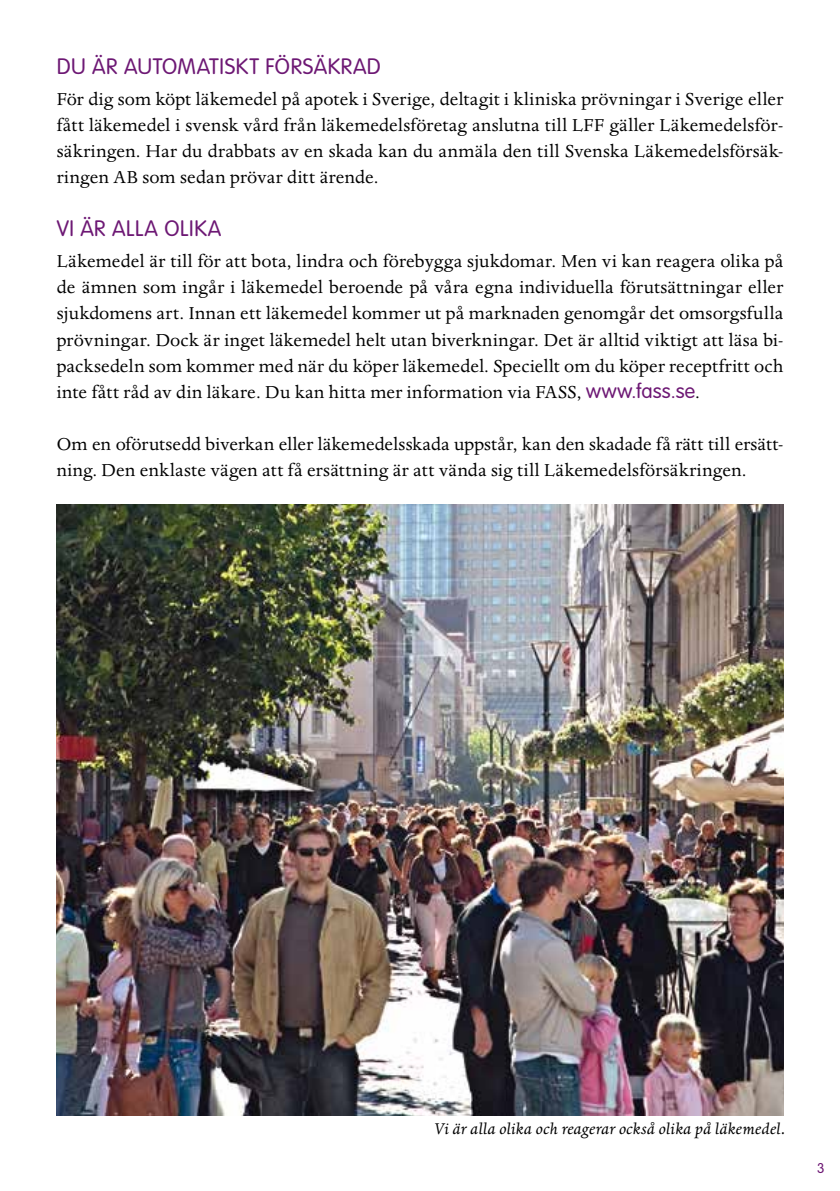
<style>
.page{position:relative;width:840px;height:1191px;background:#fff}
.page>*{position:absolute;margin:0;border:0;box-sizing:border-box;transform-origin:0 0}
.t1{font:300 22px "VAG Rounded Std";letter-spacing:.025em;color:#6d1874}
.t2{font:20px/26px "Dante MT Std";letter-spacing:.01em;color:#000;text-align:justify}
.t3{font:italic 18px "Dante MT Std";letter-spacing:.01em;color:#000}
.t4{font:300 14px "VAG Rounded Std";color:#6d1874}
.s1{font-family:"VAG Rounded Std";font-weight:300;color:#6d1874}
</style>
<div class="page">
<img style="left:57px;top:505px;width:725px;height:610px">
<p class="t1" style="left:57px;top:53px;width:325px">DU ÄR AUTOMATISKT FÖRSÄKRAD</p>
<p class="t2" style="left:57px;top:86px;width:727px">För dig som köpt läkemedel på apotek i Sverige, deltagit i kliniska prövningar i Sverige eller fått läkemedel i svensk vård från läkemedelsföretag anslutna till LFF gäller Läkemedelsför&shy;säkringen. Har du drabbats av en skada kan du anmäla den till Svenska Läkemedelsförsäk&shy;ringen AB som sedan prövar ditt ärende.</p>
<p class="t1" style="left:57px;top:215px;width:166px">VI ÄR ALLA OLIKA</p>
<p class="t2" style="left:57px;top:249px;width:727px">Läkemedel är till för att bota, lindra och förebygga sjukdomar. Men vi kan reagera olika på de ämnen som ingår i läkemedel beroende på våra egna individuella förutsättningar eller sjukdomens art. Innan ett läkemedel kommer ut på marknaden genomgår det omsorgsfulla prövningar. Dock är inget läkemedel helt utan biverkningar. Det är alltid viktigt att läsa bi&shy;packsedeln som kommer med när du köper läkemedel. Speciellt om du köper receptfritt och inte fått råd av din läkare. Du kan hitta mer information via FASS, <span class="s1">www.fass.se</span>.</p>
<p class="t2" style="left:57px;top:431px;width:727px">Om en oförutsedd biverkan eller läkemedelsskada uppstår, kan den skadade få rätt till ersätt&shy;ning. Den enklaste vägen att få ersättning är att vända sig till Läkemedelsförsäkringen.</p>
<p class="t3" style="left:434px;top:1118px;width:353px">Vi är alla olika och reagerar också olika på läkemedel.</p>
<p class="t4" style="left:816px;top:1160px;width:9px">3</p>
</div>
